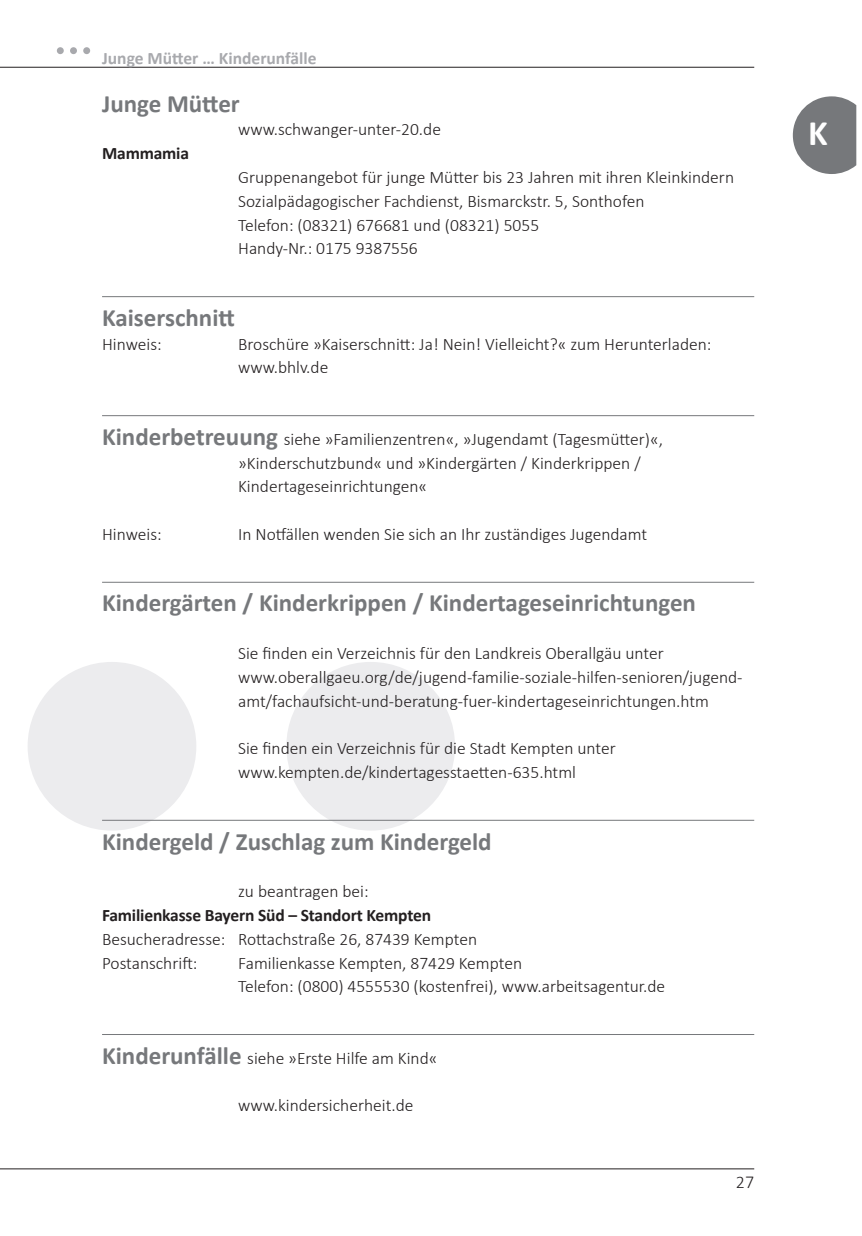
<style>
.page{position:relative;width:862px;height:1236px;background:#fff}
.page>*{position:absolute;margin:0;border:0;box-sizing:border-box;transform-origin:0 0}
.t1{font:700 36px "Calibri";color:#fff}
.t2{font:700 25px "Calibri";color:#76787b}
.t3{font:300 18px "Calibri";color:#231f20}
.t4{font:300 17.6px/23.8px "Calibri";color:#231f20}
.t5{font:700 17.6px "Calibri";letter-spacing:-.01em;color:#231f20}
.t6{font:700 17.6px "Calibri";color:#a8a9ad}
.s1{font-weight:700;font-size:25px;color:#76787b}
</style>
<div class="page">
<svg style="left:793px;top:96px;width:63px;height:78px;background:#8c8d90"></svg>
<div style="left:28px;top:662px;width:168px;height:169px;background:#ececee;border-radius:50%"></div>
<div style="left:286px;top:662px;width:169px;height:169px;background:#ececee;border-radius:50%"></div>
<hr style="left:0;top:1168px;width:754px;height:1px;background:#231f20">
<div style="left:83px;top:47px;width:7px;height:7px;background:#a8a9ad;border-radius:50%"></div>
<div style="left:70px;top:47px;width:7px;height:7px;background:#a8a9ad;border-radius:50%"></div>
<div style="left:57px;top:47px;width:7px;height:7px;background:#a8a9ad;border-radius:50%"></div>
<hr style="left:0;top:67px;width:754px;height:1px;background:#231f20">
<hr style="left:102px;top:296px;width:652px;height:1px;background:#76787b">
<hr style="left:102px;top:415px;width:652px;height:1px;background:#76787b">
<hr style="left:102px;top:582px;width:652px;height:1px;background:#76787b">
<hr style="left:102px;top:820px;width:652px;height:1px;background:#76787b">
<hr style="left:102px;top:1034px;width:652px;height:1px;background:#76787b">
<p class="t6" style="left:102px;top:46px;width:216px">Junge Mütter … Kinderunfälle</p>
<h2 class="t2" style="left:102px;top:86px;width:139px">Junge Mütter</h2>
<p class="t4" style="left:238px;top:118px;width:204px">www.schwanger-unter-20.de</p>
<p class="t5" style="left:102px;top:141px;width:88px">Mammamia</p>
<p class="t4" style="left:238px;top:165px;width:497px">Gruppenangebot für junge Mütter bis 23 Jahren mit ihren Kleinkindern Sozialpädagogischer Fachdienst, Bismarckstr. 5, Sonthofen<br>Telefon: (08321) 676681 und (08321) 5055<br>Handy-Nr.: 0175 9387556</p>
<h2 class="t2" style="left:102px;top:300px;width:134px">Kaiserschnitt</h2>
<p class="t4" style="left:102px;top:332px;width:61px">Hinweis:</p>
<p class="t4" style="left:238px;top:332px;width:475px">Broschüre »Kaiserschnitt: Ja! Nein! Vielleicht?« zum Herunterladen: www.bhlv.de</p>
<p class="t4" style="left:238px;top:427px;width:426px;text-indent:-136px"><span class="s1">Kinderbetreuung</span> siehe »Familienzentren«, »Jugendamt (Tagesmütter)«, »Kinderschutzbund« und »Kindergärten / Kinderkrippen /<br>Kindertageseinrichtungen«</p>
<p class="t4" style="left:102px;top:522px;width:61px">Hinweis:</p>
<p class="t4" style="left:238px;top:522px;width:410px">In Notfällen wenden Sie sich an Ihr zuständiges Jugendamt</p>
<h2 class="t2" style="left:102px;top:585px;width:595px">Kindergärten / Kinderkrippen / Kindertageseinrichtungen</h2>
<p class="t4" style="left:238px;top:641px;width:506px">Sie finden ein Verzeichnis für den Landkreis Oberallgäu unter www.oberallgaeu.org/de/jugend-familie-soziale-hilfen-senioren/jugend&shy;amt/fachaufsicht-und-beratung-fuer-kindertageseinrichtungen.htm</p>
<p class="t4" style="left:238px;top:736px;width:379px">Sie finden ein Verzeichnis für die Stadt Kempten unter www.kempten.de/kindertagesstaetten-635.html</p>
<h2 class="t2" style="left:102px;top:823px;width:391px">Kindergeld / Zuschlag zum Kindergeld</h2>
<p class="t4" style="left:238px;top:879px;width:132px">zu beantragen bei:</p>
<p class="t5" style="left:102px;top:903px;width:330px">Familienkasse Bayern Süd – Standort Kempten</p>
<p class="t4" style="left:102px;top:927px;width:376px">Besucheradresse: Rottachstraße 26, 87439 Kempten<br>Postanschrift:</p>
<p class="t4" style="left:238px;top:951px;width:428px">Familienkasse Kempten, 87429 Kempten<br>Telefon: (0800) 4555530 (kostenfrei), www.arbeitsagentur.de</p>
<p class="t4" style="left:102px;top:1046px;width:337px"><span class="s1">Kinderunfälle</span> siehe »Erste Hilfe am Kind«</p>
<p class="t4" style="left:238px;top:1093px;width:177px">www.kindersicherheit.de</p>
<p class="t3" style="left:736px;top:1170px;width:20px">27</p>
<h1 class="t1" style="left:808px;top:107px;width:21px">K</h1>
</div>
